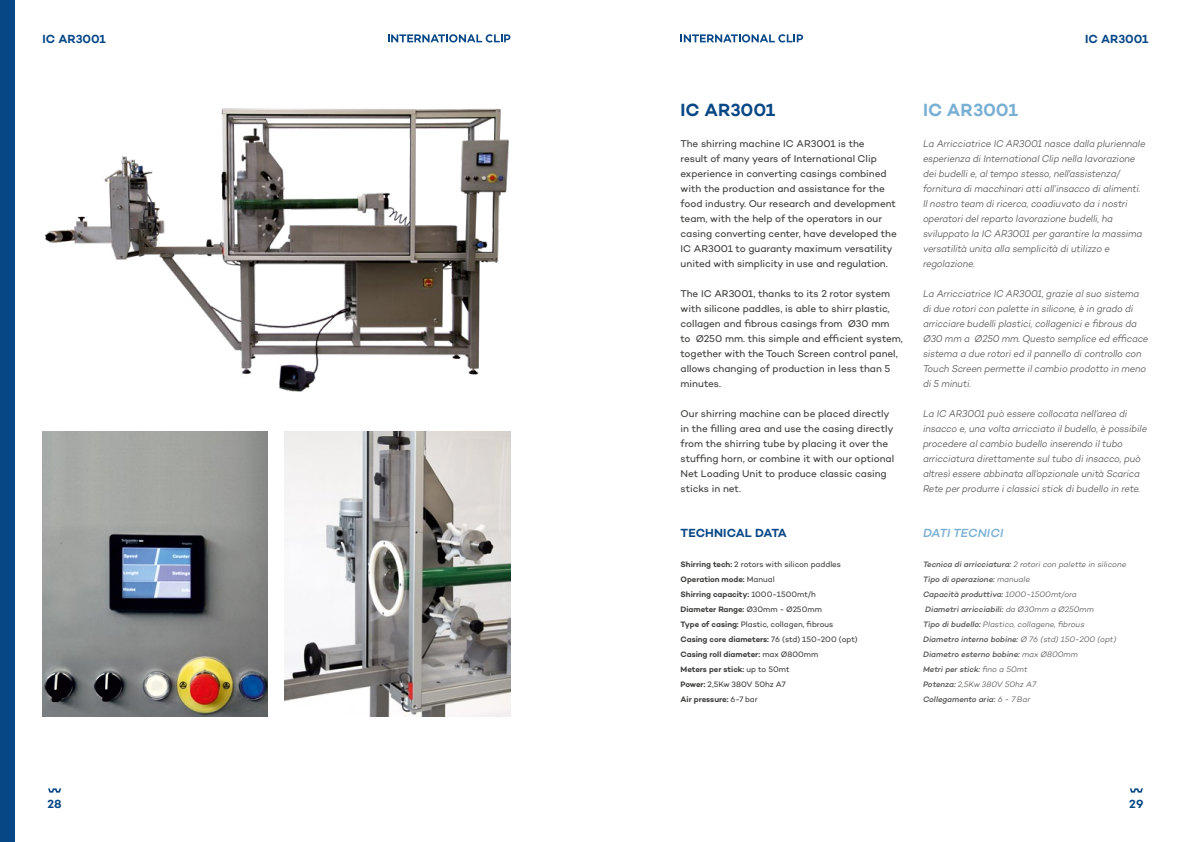
<style>
.page{position:relative;width:1191px;height:842px;background:#fff}
.page>*{position:absolute;margin:0;border:0;box-sizing:border-box;transform-origin:0 0}
.t1{font:600 18px "Campton";color:#074786}
.t2{font:600 18px "Campton";color:#79afd3}
.t3{font:600 12px "Campton";color:#074786}
.t4{font:italic 500 12px "Campton";color:#79afd3}
.t5{font:italic 300 10px/15px "Campton";letter-spacing:-.01em;color:#575756;scale:.94 1}
.t6{font:10px/15px "Campton";letter-spacing:-.005em;color:#3c3c3b}
.t7{font:italic 500 8px/15px "Campton";color:#575756}
.t8{font:600 8px/15px "Campton";letter-spacing:-.005em;color:#3c3c3b}
.s1{font-weight:400}
.s2{font-weight:300}
</style>
<div class="page">
<svg style="left:48px;top:788px;width:13px;height:5px"></svg>
<svg style="left:1129px;top:788px;width:14px;height:5px"></svg>
<svg style="left:680px;top:34px;width:123px;height:9px"></svg>
<svg style="left:388px;top:34px;width:122px;height:9px"></svg>
<img style="left:44px;top:108px;width:465px;height:284px">
<img style="left:43px;top:432px;width:225px;height:285px">
<img style="left:285px;top:432px;width:225px;height:285px">
<div style="left:0;top:0;width:14px;height:842px;background:#074786"></div>
<p class="t3" style="left:43px;top:31px;width:65px">IC AR3001</p>
<p class="t3" style="left:1085px;top:31px;width:65px">IC AR3001</p>
<h1 class="t1" style="left:680px;top:98px;width:96px">IC AR3001</h1>
<h1 class="t2" style="left:923px;top:98px;width:96px">IC AR3001</h1>
<p class="t6" style="left:680px;top:136px;width:218px">The shirring machine IC AR3001 is the<br>result of many years of International Clip experience in converting casings combined with the production and assistance for the food industry. Our research and development team, with the help of the operators in our casing converting center, have developed the IC AR3001 to guaranty maximum versatility united with simplicity in use and regulation.</p>
<p class="t6" style="left:680px;top:286px;width:224px">The IC AR3001, thanks to its 2 rotor system with silicone paddles, is able to shirr plastic, collagen and fibrous casings from Ø30 mm<br>to Ø250 mm. this simple and efficient system, together with the Touch Screen control panel, allows changing of production in less than 5 minutes.</p>
<p class="t6" style="left:680px;top:406px;width:215px">Our shirring machine can be placed directly in the filling area and use the casing directly from the shirring tube by placing it over the stuffing horn, or combine it with our optional Net Loading Unit to produce classic casing sticks in net.</p>
<p class="t5" style="left:923px;top:136px;width:238px">La Arricciatrice IC AR3001 nasce dalla pluriennale esperienza di International Clip nella lavorazione dei budelli e, al tempo stesso, nell’assistenza/ fornitura di macchinari atti all’insacco di alimenti.<br>Il nostro team di ricerca, coadiuvato da i nostri operatori del reparto lavorazione budelli, ha sviluppato la IC AR3001 per garantire la massima versatilità unita alla semplicità di utilizzo e regolazione.</p>
<p class="t5" style="left:923px;top:286px;width:241px">La Arricciatrice IC AR3001, grazie al suo sistema di due rotori con palette in silicone, è in grado di arricciare budelli plastici, collagenici e fibrous da Ø30 mm a Ø250 mm. Questo semplice ed efficace sistema a due rotori ed il pannello di controllo con Touch Screen permette il cambio prodotto in meno di 5 minuti.</p>
<p class="t5" style="left:923px;top:406px;width:240px">La IC AR3001 può essere collocata nell’area di insacco e, una volta arricciato il budello, è possibile procedere al cambio budello inserendo il tubo arricciatura direttamente sul tubo di insacco, può altresì essere abbinata all’opzionale unità Scarica Rete per produrre i classici stick di budello in rete.</p>
<p class="t3" style="left:680px;top:525px;width:108px">TECHNICAL DATA</p>
<p class="t4" style="left:923px;top:525px;width:82px">DATI TECNICI</p>
<p class="t8" style="left:680px;top:556px;width:179px">Shirring tech: <span class="s1">2 rotors with silicon paddles </span>Operation mode: <span class="s1">Manual<br></span>Shirring capacity: <span class="s1">1000-1500mt/h<br></span>Diameter Range: <span class="s1">Ø30mm - Ø250mm<br></span>Type of casing: <span class="s1">Plastic, collagen, fibrous </span>Casing core diameters: <span class="s1">76 (std) 150-200 (opt)<br></span>Casing roll diameter: <span class="s1">max Ø800mm<br></span>Meters per stick: <span class="s1">up to 50mt<br></span>Power: <span class="s1">2,5Kw 380V 50hz A7<br></span>Air pressure: <span class="s1">6-7 bar</span></p>
<p class="t7" style="left:923px;top:556px;width:205px">Tecnica di arricciatura: <span class="s2">2 rotori con palette in silicone </span>Tipo di operazione: <span class="s2">manuale<br></span>Capacità produttiva: <span class="s2">1000-1500mt/ora<br></span>Diametri arricciabili: <span class="s2">da Ø30mm a Ø250mm<br></span>Tipo di budello: <span class="s2">Plastico, collagene, fibrous<br></span>Diametro interno bobine: <span class="s2">Ø 76 (std) 150-200 (opt)<br></span>Diametro esterno bobine: <span class="s2">max Ø800mm<br></span>Metri per stick: <span class="s2">fino a 50mt<br></span>Potenza: <span class="s2">2,5Kw 380V 50hz A7<br></span>Collegamento aria: <span class="s2">6 - 7 Bar</span></p>
<p class="t3" style="left:47px;top:796px;width:16px">28</p>
<p class="t3" style="left:1129px;top:796px;width:16px">29</p>
</div>
